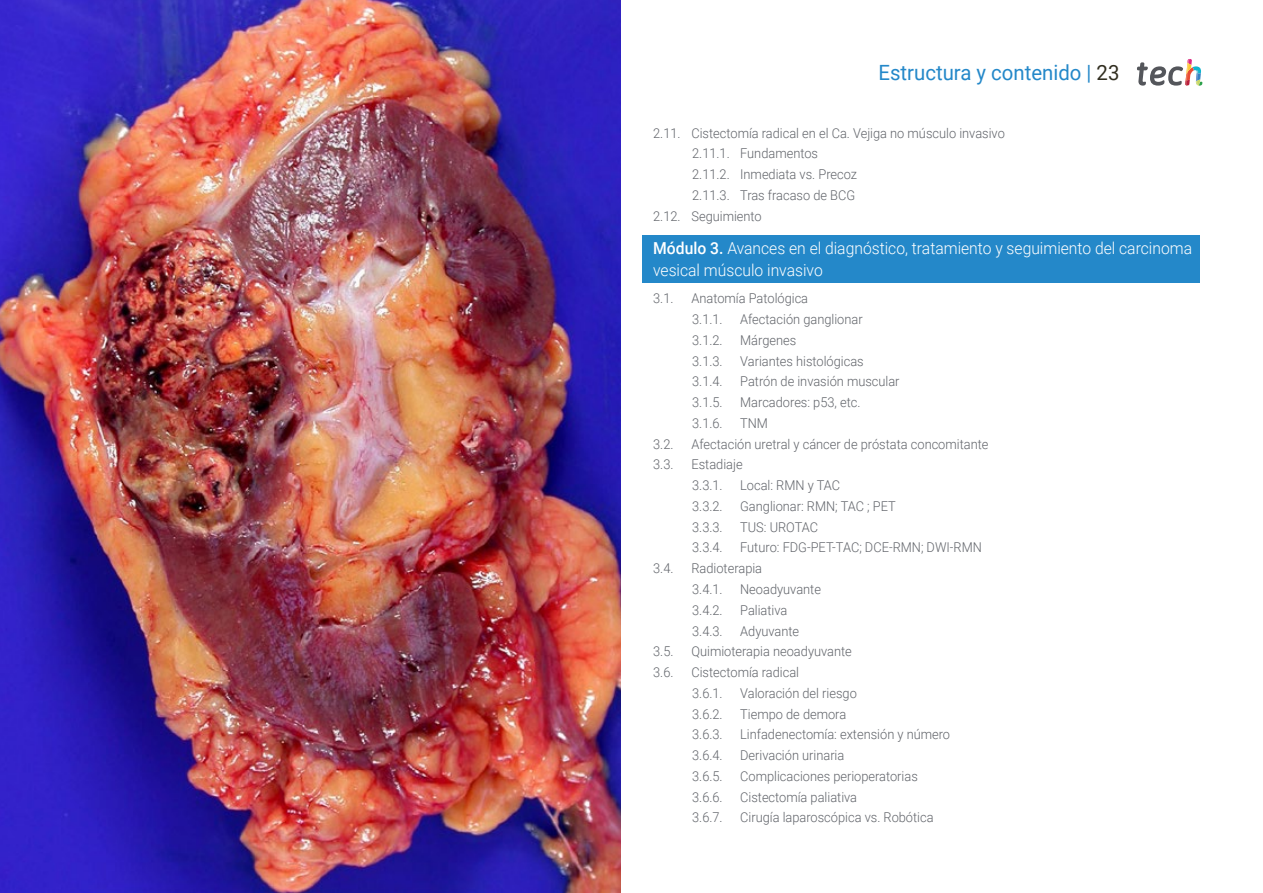
<style>
.page{position:relative;width:1263px;height:893px;background:#fff}
.page>*{position:absolute;margin:0;border:0;box-sizing:border-box;transform-origin:0 0}
.t1{font:21px "Roboto";color:#2488c9}
.t2{font:300 16.5px/22.5px "Roboto";color:#fff;scale:.95 1}
.t3{font:300 13.5px/20.7px "Roboto";color:#61646a;scale:.95 1}
.s1{color:#312e20}
.s2{font-weight:500}
</style>
<div class="page">
<div style="left:642px;top:235px;width:557px;height:48px;background:#2488c9"></div>
<img style="left:0;top:0;width:621px;height:893px">
<svg style="left:1137px;top:59px;width:65px;height:27px"></svg>
<h1 class="t1" style="left:878px;top:57px;width:242px">Estructura y contenido | <span class="s1">23</span></h1>
<p class="t3" style="left:653px;top:122px;width:372px">2.11. Cistectomía radical en el Ca. Vejiga no músculo invasivo</p>
<p class="t3" style="left:692px;top:143px;width:134px">2.11.1. Fundamentos</p>
<p class="t3" style="left:692px;top:164px;width:175px">2.11.2. Inmediata vs. Precoz</p>
<p class="t3" style="left:692px;top:184px;width:173px">2.11.3. Tras fracaso de BCG</p>
<p class="t3" style="left:653px;top:205px;width:116px">2.12. Seguimiento</p>
<p class="t2" style="left:653px;top:236px;width:569px"><span class="s2">Módulo 3.</span> Avances en el diagnóstico, tratamiento y seguimiento del carcinoma vesical músculo invasivo</p>
<p class="t3" style="left:653px;top:288px;width:23px">3.1.</p>
<p class="t3" style="left:691px;top:288px;width:124px">Anatomía Patológica<br>3.1.1.</p>
<p class="t3" style="left:740px;top:309px;width:130px">Afectación ganglionar</p>
<p class="t3" style="left:692px;top:329px;width:34px">3.1.2.</p>
<p class="t3" style="left:740px;top:329px;width:61px">Márgenes</p>
<p class="t3" style="left:692px;top:350px;width:34px">3.1.3.</p>
<p class="t3" style="left:740px;top:350px;width:132px">Variantes histológicas</p>
<p class="t3" style="left:692px;top:371px;width:34px">3.1.4.</p>
<p class="t3" style="left:740px;top:371px;width:169px">Patrón de invasión muscular</p>
<p class="t3" style="left:692px;top:392px;width:34px">3.1.5.</p>
<p class="t3" style="left:740px;top:392px;width:128px">Marcadores: p53, etc.</p>
<p class="t3" style="left:692px;top:412px;width:34px">3.1.6.</p>
<p class="t3" style="left:740px;top:412px;width:31px">TNM</p>
<p class="t3" style="left:653px;top:433px;width:23px">3.2.</p>
<p class="t3" style="left:691px;top:433px;width:314px">Afectación uretral y cáncer de próstata concomitante</p>
<p class="t3" style="left:653px;top:454px;width:23px">3.3.</p>
<p class="t3" style="left:691px;top:454px;width:55px">Estadiaje<br>3.3.1.</p>
<p class="t3" style="left:740px;top:475px;width:107px">Local: RMN y TAC</p>
<p class="t3" style="left:692px;top:495px;width:34px">3.3.2.</p>
<p class="t3" style="left:740px;top:495px;width:165px">Ganglionar: RMN; TAC ; PET</p>
<p class="t3" style="left:692px;top:516px;width:34px">3.3.3.</p>
<p class="t3" style="left:740px;top:516px;width:84px">TUS: UROTAC</p>
<p class="t3" style="left:692px;top:537px;width:34px">3.3.4.</p>
<p class="t3" style="left:740px;top:537px;width:256px">Futuro: FDG-PET-TAC; DCE-RMN; DWI-RMN</p>
<p class="t3" style="left:653px;top:558px;width:23px">3.4.</p>
<p class="t3" style="left:691px;top:558px;width:76px">Radioterapia<br>3.4.1.</p>
<p class="t3" style="left:740px;top:578px;width:87px">Neoadyuvante</p>
<p class="t3" style="left:692px;top:599px;width:34px">3.4.2.</p>
<p class="t3" style="left:740px;top:599px;width:51px">Paliativa</p>
<p class="t3" style="left:692px;top:620px;width:34px">3.4.3.</p>
<p class="t3" style="left:740px;top:620px;width:64px">Adyuvante</p>
<p class="t3" style="left:653px;top:641px;width:23px">3.5.</p>
<p class="t3" style="left:691px;top:641px;width:170px">Quimioterapia neoadyuvante</p>
<p class="t3" style="left:653px;top:661px;width:23px">3.6.</p>
<p class="t3" style="left:691px;top:661px;width:115px">Cistectomía radical<br>3.6.1.</p>
<p class="t3" style="left:740px;top:682px;width:124px">Valoración del riesgo</p>
<p class="t3" style="left:692px;top:703px;width:34px">3.6.2.</p>
<p class="t3" style="left:740px;top:703px;width:113px">Tiempo de demora</p>
<p class="t3" style="left:692px;top:724px;width:34px">3.6.3.</p>
<p class="t3" style="left:740px;top:724px;width:222px">Linfadenectomía: extensión y número</p>
<p class="t3" style="left:692px;top:744px;width:34px">3.6.4.</p>
<p class="t3" style="left:740px;top:744px;width:111px">Derivación urinaria</p>
<p class="t3" style="left:692px;top:765px;width:34px">3.6.5.</p>
<p class="t3" style="left:740px;top:765px;width:188px">Complicaciones perioperatorias</p>
<p class="t3" style="left:692px;top:786px;width:34px">3.6.6.</p>
<p class="t3" style="left:740px;top:786px;width:125px">Cistectomía paliativa</p>
<p class="t3" style="left:692px;top:807px;width:34px">3.6.7.</p>
<p class="t3" style="left:740px;top:807px;width:205px">Cirugía laparoscópica vs. Robótica</p>
</div>
